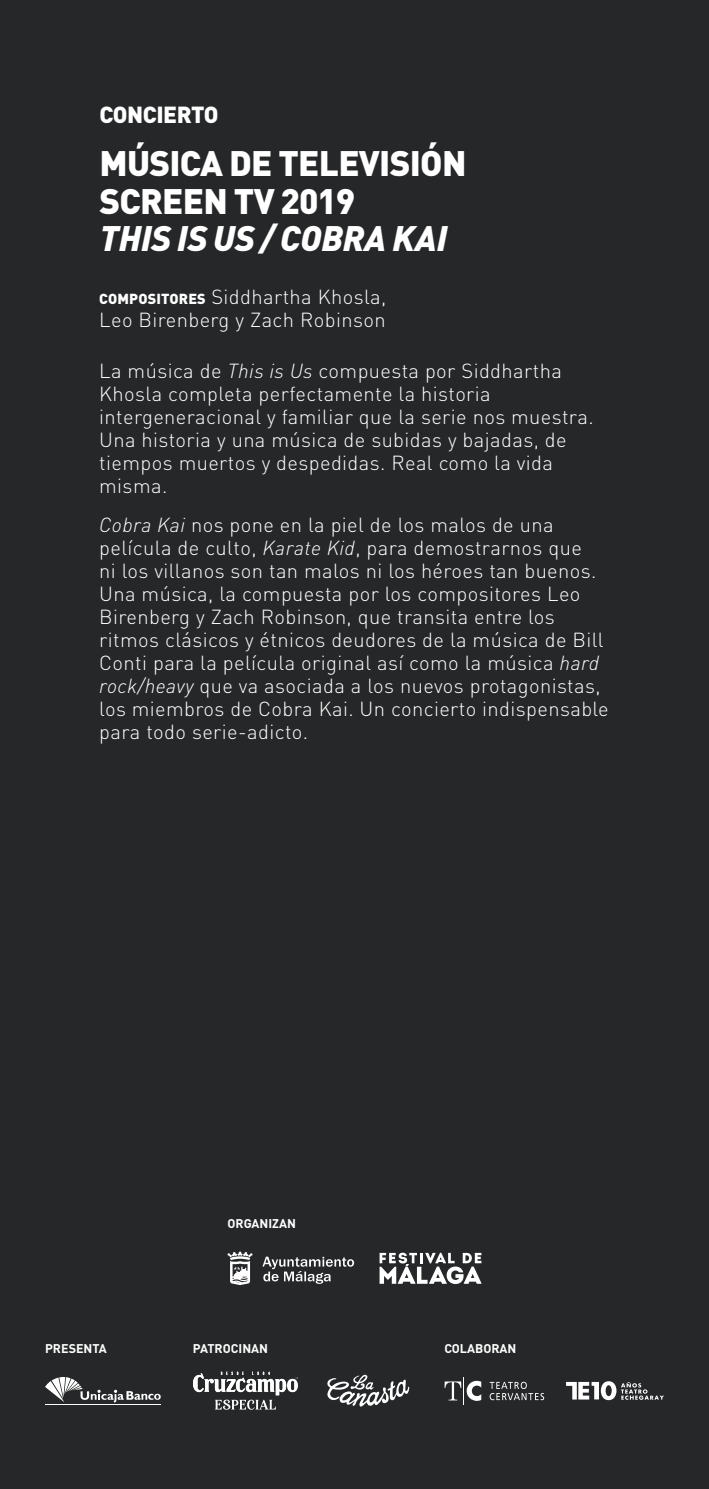
<style>
.page{position:relative;width:709px;height:1489px;background:#fff}
.page>*{position:absolute;margin:0;border:0;box-sizing:border-box;transform-origin:0 0}
.t1{font:900 35px/37.5px "DIN Pro";letter-spacing:-.02em;color:#fff}
.t2{font:italic 900 35px "DIN Pro";letter-spacing:-.01em;color:#fff}
.t3{font:900 23px "DIN Pro";letter-spacing:-.02em;color:#fff}
.t4{font:300 20px/23px "DIN Pro";letter-spacing:.02em;color:#fff}
.t5{font:700 12.5px "DIN Pro";color:#fff}
.s1{font-weight:900;font-size:14.25px}
.s2{font-style:italic}
</style>
<div class="page">
<div style="left:0;top:0;width:709px;height:1488px;background:#252728"></div>
<svg style="left:227px;top:1251px;width:127px;height:33px"></svg>
<svg style="left:379px;top:1252px;width:102px;height:31px"></svg>
<svg style="left:45px;top:1377px;width:116px;height:25px"></svg>
<hr style="left:45px;top:1403px;width:116px;height:1px;background:#fff">
<svg style="left:327px;top:1374px;width:82px;height:32px"></svg>
<svg style="left:193px;top:1371px;width:105px;height:38px"></svg>
<svg style="left:444px;top:1377px;width:37px;height:27px"></svg>
<svg style="left:489px;top:1381px;width:55px;height:18px"></svg>
<svg style="left:566px;top:1381px;width:98px;height:18px"></svg>
<p class="t3" style="left:99px;top:99px;width:121px">CONCIERTO</p>
<h1 class="t1" style="left:99px;top:143px;width:368px">MÚSICA DE TELEVISIÓN<br>SCREEN TV 2019</h1>
<h1 class="t2" style="left:100px;top:209px;width:349px">THIS IS US / COBRA KAI</h1>
<p class="t4" style="left:99px;top:284px;width:289px"><span class="s1">COMPOSITORES</span> Siddhartha Khosla,<br>Leo Birenberg y Zach Robinson</p>
<p class="t4" style="left:99px;top:358px;width:496px">La música de <span class="s2">This is Us</span> compuesta por Siddhartha Khosla completa perfectamente la historia intergeneracional y familiar que la serie nos muestra.<br>Una historia y una música de subidas y bajadas, de tiempos muertos y despedidas. Real como la vida misma.</p>
<p class="t4" style="left:99px;top:513px;width:511px"><span class="s2">Cobra Kai</span> nos pone en la piel de los malos de una película de culto, <span class="s2">Karate Kid</span>, para demostrarnos que<br>ni los villanos son tan malos ni los héroes tan buenos.<br>Una música, la compuesta por los compositores Leo Birenberg y Zach Robinson, que transita entre los ritmos clásicos y étnicos deudores de la música de Bill Conti para la película original así como la música <span class="s2">hard rock/heavy</span> que va asociada a los nuevos protagonistas, los miembros de Cobra Kai. Un concierto indispensable para todo serie-adicto.</p>
<p class="t5" style="left:227px;top:1214px;width:70px">ORGANIZAN</p>
<p class="t5" style="left:45px;top:1339px;width:63px">PRESENTA</p>
<p class="t5" style="left:193px;top:1339px;width:77px">PATROCINAN</p>
<p class="t5" style="left:444px;top:1339px;width:73px">COLABORAN</p>
</div>
